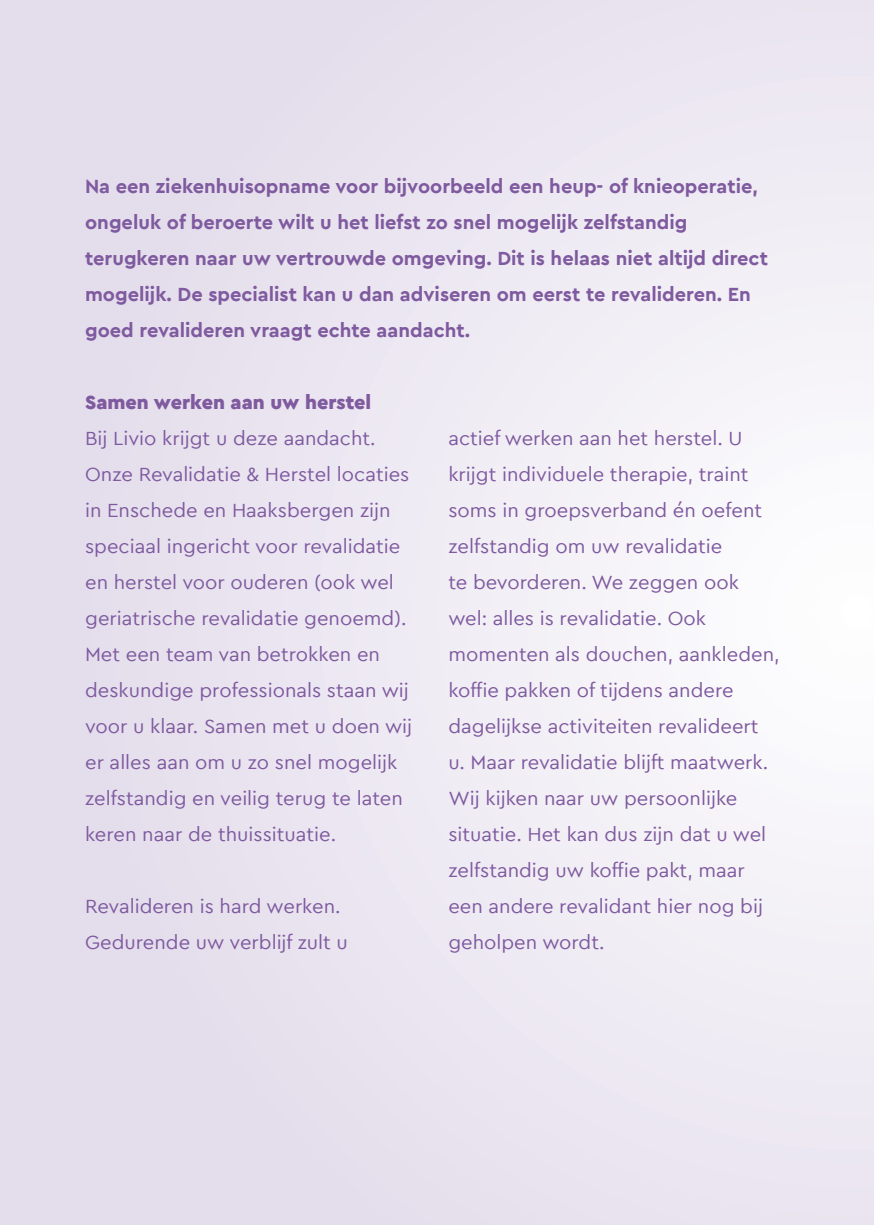
<style>
.page{position:relative;width:874px;height:1225px;background:#fff}
.page>*{position:absolute;margin:0;border:0;box-sizing:border-box;transform-origin:0 0}
.t1{font:20px/36px "Cera";color:#7f5a9f}
.t2{font:700 20px/36px "Cera";color:#7f5a9f}
.t3{font:900 20px "Cera";color:#7f5a9f}
</style>
<div class="page">
<div style="left:0;top:0;width:873px;height:1225px;background:linear-gradient(to right,#e2dbeb,#f5f3f8)"></div>
<p class="t2" style="left:85px;top:167px;width:684px">Na een ziekenhuisopname voor bijvoorbeeld een heup- of knieoperatie, ongeluk of beroerte wilt u het liefst zo snel mogelijk zelfstandig terugkeren naar uw vertrouwde omgeving. Dit is helaas niet altijd direct mogelijk. De specialist kan u dan adviseren om eerst te revalideren. En goed revalideren vraagt echte aandacht.</p>
<p class="t3" style="left:85px;top:389px;width:287px">Samen werken aan uw herstel</p>
<p class="t1" style="left:85px;top:419px;width:328px">Bij Livio krijgt u deze aandacht.<br>Onze Revalidatie &amp; Herstel locaties in Enschede en Haaksbergen zijn speciaal ingericht voor revalidatie en herstel voor ouderen (ook wel geriatrische revalidatie genoemd).<br>Met een team van betrokken en deskundige professionals staan wij voor u klaar. Samen met u doen wij er alles aan om u zo snel mogelijk zelfstandig en veilig terug te laten keren naar de thuissituatie.</p>
<p class="t1" style="left:85px;top:887px;width:264px">Revalideren is hard werken.<br>Gedurende uw verblijf zult u</p>
<p class="t1" style="left:448px;top:419px;width:332px">actief werken aan het herstel. U krijgt individuele therapie, traint soms in groepsverband én oefent zelfstandig om uw revalidatie<br>te bevorderen. We zeggen ook wel: alles is revalidatie. Ook momenten als douchen, aankleden, koffie pakken of tijdens andere dagelijkse activiteiten revalideert u. Maar revalidatie blijft maatwerk.<br>Wij kijken naar uw persoonlijke situatie. Het kan dus zijn dat u wel zelfstandig uw koffie pakt, maar een andere revalidant hier nog bij geholpen wordt.</p>
</div>
